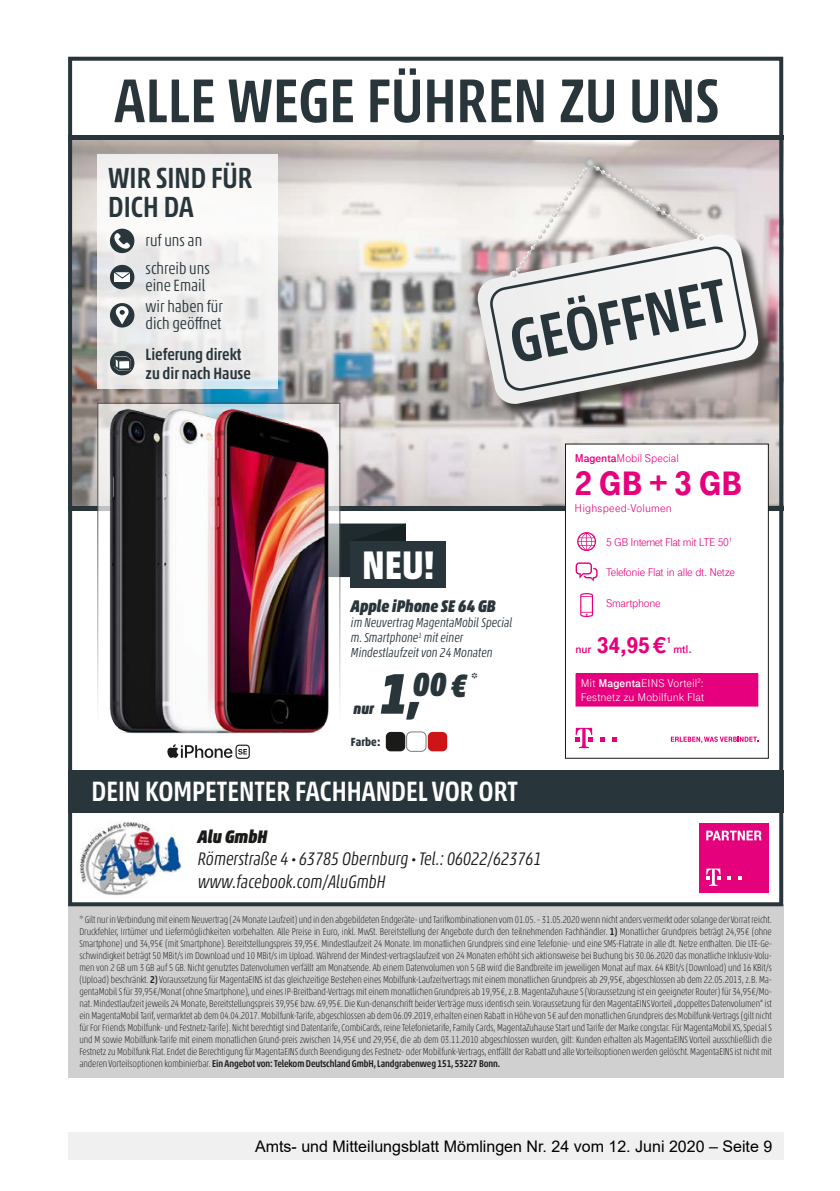
<style>
.page{position:relative;width:840px;height:1191px;background:#fff}
.page>*{position:absolute;margin:0;border:0;box-sizing:border-box;transform-origin:0 0}
.t1{font:500 condensed 62.6px "Akko Pro";color:#28353a}
.t2{font:700 condensed 40.6px "Akko Pro";color:#fff}
.t3{font:900 35.8px "Tele Grotesk Next";color:#e6007d}
.t4{font:italic 900 condensed 33.8px "Akko Pro";color:#28353a}
.t5{font:500 condensed 29.6px/28.8px "Akko Pro";color:#28353a}
.t6{font:500 condensed 28.4px "Akko Pro";color:#fff}
.t7{font:900 23.8px "Tele Grotesk Next";color:#e6007d}
.t8{font:italic 300 condensed 18.4px/22.2px "Akko Pro";color:#1a1a18}
.t9{font:italic 900 condensed 17.2px "Akko Pro";color:#28353a}
.t10{font:300 condensed 16.6px/16.6px "Akko Pro";color:#28353a}
.t11{font:500 condensed 16.6px/18.2px "Akko Pro";color:#28353a}
.t12{font:16px "Arial";color:#000}
.t13{font:italic 900 condensed 15.6px "Akko Pro";color:#28353a}
.t14{font:italic 300 condensed 13.2px/14.8px "Akko Pro";color:#28353a}
.t15{font:12px "Tele Grotesk Next";letter-spacing:-.02em;color:#e6007d}
.t16{font:12px/14.8px "Tele Grotesk Next";letter-spacing:.005em;color:#fff}
.t17{font:12px "Tele Grotesk Next";letter-spacing:.015em;color:#e6007d}
.t18{font:700 condensed 12px "Akko Pro";letter-spacing:.01em;color:#28353a}
.t19{font:700 12px "Tele Grotesk Next";color:#e6007d}
.t20{font:100 condensed 10px/12px "Akko Pro";letter-spacing:-.01em;color:#1a1a18;text-align:justify}
.t21{font:900 9px "Tele Grotesk Next";color:#e6007d}
.s1{font-weight:700}
.s2{font-size:58.2px}
.s3{font-size:53px}
.s4{font-size:32.8px}
.s5{font-weight:900}
.s6{font-size:9.2px}
.s7{font-weight:700;font-size:12px}
.s8{font-weight:500}
</style>
<div class="page">
<div style="left:68px;top:1132px;width:714px;height:27px;background:#f0f0f0"></div>
<img style="left:73px;top:139px;width:704px;height:367px">
<div style="left:68px;top:904px;width:714px;height:173px;background:#d0d0d0"></div>
<div style="left:68px;top:57px;width:714px;height:849px;border:4px solid #28353a"></div>
<div style="left:68px;top:770px;width:714px;height:43px;background:#28353a"></div>
<div style="left:699px;top:823px;width:69px;height:69px;background:#e5007c"></div>
<svg style="left:727px;top:876px;width:3px;height:4px"></svg>
<svg style="left:738px;top:876px;width:3px;height:4px"></svg>
<svg style="left:706px;top:868px;width:14px;height:18px"></svg>
<svg style="left:706px;top:830px;width:55px;height:10px"></svg>
<img style="left:80px;top:822px;width:103px;height:74px">
<hr style="left:68px;top:506px;width:714px;height:4px;background:#28353a">
<hr style="left:68px;top:135px;width:714px;height:4px;background:#28353a">
<div style="left:565px;top:444px;width:203px;height:314px;background:#fff"></div>
<div style="left:565px;top:444px;width:203px;height:314px;border:1px solid #1a1a18"></div>
<svg style="left:577px;top:532px;width:18px;height:19px"></svg>
<svg style="left:575px;top:562px;width:22px;height:19px"></svg>
<svg style="left:600px;top:737px;width:4px;height:4px"></svg>
<svg style="left:612px;top:737px;width:4px;height:4px"></svg>
<svg style="left:575px;top:728px;width:17px;height:20px"></svg>
<svg style="left:670px;top:736px;width:87px;height:7px"></svg>
<svg style="left:580px;top:593px;width:12px;height:24px"></svg>
<div style="left:575px;top:674px;width:182px;height:32px;background:#e6007d"></div>
<div style="left:575px;top:673px;width:182px;height:33px;border:1px solid #e6007d"></div>
<svg style="left:99px;top:404px;width:239px;height:107px"></svg>
<img style="left:105px;top:402px;width:227px;height:332px">
<div style="left:385px;top:732px;width:20px;height:19px;background:#1a1a18;border-radius:5px"></div>
<div style="left:427px;top:732px;width:20px;height:19px;background:#cd1517;border-radius:5px"></div>
<div style="left:406px;top:732px;width:20px;height:19px;border:1px solid #7b7b7b;border-radius:5px"></div>
<svg style="left:167px;top:744px;width:83px;height:15px"></svg>
<svg style="left:308px;top:523px;width:98px;height:54px;background:#4a4d53"></svg>
<div style="left:350px;top:541px;width:96px;height:47px;background:#28353a"></div>
<svg style="left:97px;top:154px;width:180px;height:235px;fill:#f2f1f1"></svg>
<div style="left:110px;top:303px;width:24px;height:24px;background:#28353a;border-radius:50%"></div>
<svg style="left:116px;top:306px;width:12px;height:18px"></svg>
<div style="left:110px;top:229px;width:24px;height:24px;background:#28353a;border-radius:50%"></div>
<svg style="left:113px;top:233px;width:17px;height:17px"></svg>
<div style="left:110px;top:265px;width:24px;height:24px;background:#28353a;border-radius:50%"></div>
<div style="left:115px;top:272px;width:15px;height:9px;background:#fff"></div>
<svg style="left:114px;top:270px;width:20px;height:9px"></svg>
<div style="left:110px;top:351px;width:24px;height:24px;background:#28353a;border-radius:50%"></div>
<svg style="left:114px;top:356px;width:17px;height:15px"></svg>
<div style="left:480px;top:159px;width:293px;height:260px;background:#1a1a18;opacity:.75"></div>
<svg style="left:475px;top:233px;width:282px;height:172px;background:#b3aaaa"></svg>
<svg style="left:490px;top:157px;width:255px;height:234px"></svg>
<h1 class="t1" style="left:114px;top:62px;width:606px">ALLE WEGE FÜHREN ZU UNS</h1>
<h3 class="t5" style="left:108px;top:163px;width:146px">WIR SIND FÜR<br>DICH DA</h3>
<h3 class="t10" style="left:145px;top:226px;width:66px;line-height:28px">ruf uns an schreib uns</h3>
<h3 class="t10" style="left:145px;top:277px;width:61px">eine Email</h3>
<h1 class="t1" style="left:503px;top:304px;width:221px;rotate:-11deg">GEÖFFNET</h1>
<h3 class="t10" style="left:145px;top:298px;width:79px">wir haben für dich geöffnet</h3>
<h3 class="t11" style="left:145px;top:345px;width:107px">Lieferung direkt zu dir nach Hause</h3>
<p class="t15" style="left:574px;top:451px;width:106px"><span class="s1">Magenta</span>Mobil Special</p>
<h3 class="t3" style="left:574px;top:463px;width:169px">2 GB + 3 GB</h3>
<h2 class="t2" style="left:362px;top:540px;width:74px">NEU!</h2>
<h3 class="t9" style="left:351px;top:595px;width:146px">Apple iPhone SE 64 GB</h3>
<h3 class="t14" style="left:351px;top:615px;width:163px">im Neuvertrag MagentaMobil Special m. Smartphone<sup>1</sup> mit einer<br>Mindestlaufzeit von 24 Monaten</h3>
<h3 class="t4" style="left:379px;top:663px;width:99px"><span class="s2">1</span><span class="s3">,</span>00<span class="s4">€</span> <sup>*</sup></h3>
<h3 class="t13" style="left:353px;top:698px;width:22px">nur</h3>
<p class="t18" style="left:351px;top:734px;width:31px">Farbe:</p>
<h3 class="t6" style="left:92px;top:774px;width:427px">DEIN KOMPETENTER FACHHANDEL VOR ORT</h3>
<h3 class="t8" style="left:198px;top:826px;width:345px"><span class="s5">Alu GmbH<br></span>Römerstraße 4 <span class="s6">•</span> 63785 Obernburg <span class="s6">•</span> Tel.: 06022/623761 www.facebook.com/AluGmbH</h3>
<p class="t17" style="left:574px;top:501px;width:99px">Highspeed-Volumen</p>
<p class="t15" style="left:605px;top:535px;width:128px">5 GB Internet Flat mit LTE 50<sup>1</sup></p>
<p class="t15" style="left:605px;top:565px;width:130px">Telefonie Flat in alle dt. Netze</p>
<p class="t15" style="left:605px;top:597px;width:56px">Smartphone</p>
<h3 class="t7" style="left:575px;top:632px;width:93px"><span class="s7">nur</span> 34,95 €</h3>
<p class="t21" style="left:666px;top:634px;width:6px">1</p>
<p class="t19" style="left:673px;top:642px;width:20px">mtl.</p>
<p class="t16" style="left:580px;top:675px;width:125px">Mit <span class="s1">Magenta</span>EINS Vorteil<sup>2</sup>:<br>Festnetz zu Mobilfunk Flat</p>
<p class="t20" style="left:79px;top:913px;width:693px">* Gilt nur in Verbindung mit einem Neuvertrag (24 Monate Laufzeit) und in den abgebildeten Endgeräte- und Tarifkombinationen vom 01.05. – 31.05.2020 wenn nicht anders vermerkt oder solange der Vorrat reicht.<br>Druckfehler, Irrtümer und Liefermöglichkeiten vorbehalten. Alle Preise in Euro, inkl. MwSt. Bereitstellung der Angebote durch den teilnehmenden Fachhändler. <span class="s8">1)</span> Monatlicher Grundpreis beträgt 24,95€ (ohne Smartphone) und 34,95€ (mit Smartphone). Bereitstellungspreis 39,95€. Mindestlaufzeit 24 Monate. Im monatlichen Grundpreis sind eine Telefonie- und eine SMS-Flatrate in alle dt. Netze enthalten. Die LTE-Ge&shy;schwindigkeit beträgt 50 MBit/s im Download und 10 MBit/s im Upload. Während der Mindest-vertragslaufzeit von 24 Monaten erhöht sich aktionsweise bei Buchung bis 30.06.2020 das monatliche Inklusiv-Volu&shy;men von 2 GB um 3 GB auf 5 GB. Nicht genutztes Datenvolumen verfällt am Monatsende. Ab einem Datenvolumen von 5 GB wird die Bandbreite im jeweiligen Monat auf max. 64 KBit/s (Download) und 16 KBit/s (Upload) beschränkt. <span class="s8">2)</span> Voraussetzung für MagentaEINS ist das gleichzeitige Bestehen eines Mobilfunk-Laufzeitvertrags mit einem monatlichen Grundpreis ab 29,95€, abgeschlossen ab dem 22.05.2013, z.B. Ma&shy;gentaMobil S für 39,95€/Monat (ohne Smartphone), und eines IP-Breitband-Vertrags mit einem monatlichen Grundpreis ab 19,95€, z.B. MagentaZuhause S (Voraussetzung ist ein geeigneter Router) für 34,95€/Mo&shy;nat. Mindestlaufzeit jeweils 24 Monate, Bereitstellungspreis 39,95€ bzw. 69,95€. Die Kun-denanschrift beider Verträge muss identisch sein. Voraussetzung für den MagentaEINS Vorteil „doppeltes Datenvolumen“ ist ein MagentaMobil Tarif, vermarktet ab dem 04.04.2017. Mobilfunk-Tarife, abgeschlossen ab dem 06.09.2019, erhalten einen Rabatt in Höhe von 5€ auf den monatlichen Grundpreis des Mobilfunk-Vertrags (gilt nicht für For Friends Mobilfunk- und Festnetz-Tarife). Nicht berechtigt sind Datentarife, CombiCards, reine Telefonietarife, Family Cards, MagentaZuhause Start und Tarife der Marke congstar. Für MagentaMobil XS, Special S und M sowie Mobilfunk-Tarife mit einem monatlichen Grund-preis zwischen 14,95€ und 29,95€, die ab dem 03.11.2010 abgeschlossen wurden, gilt: Kunden erhalten als MagentaEINS Vorteil ausschließlich die Festnetz zu Mobilfunk Flat. Endet die Berechtigung für MagentaEINS durch Beendigung des Festnetz- oder Mobilfunk-Vertrags, entfällt der Rabatt und alle Vorteilsoptionen werden gelöscht. MagentaEINS ist nicht mit anderen Vorteilsoptionen kombinierbar. <span class="s8">Ein Angebot von: Telekom Deutschland GmbH, Landgrabenweg 151, 53227 Bonn.</span></p>
<h3 class="t12" style="left:255px;top:1135px;width:518px">Amts- und Mitteilungsblatt Mömlingen Nr. 24 vom 12. Juni 2020 – Seite 9</h3>
</div>
